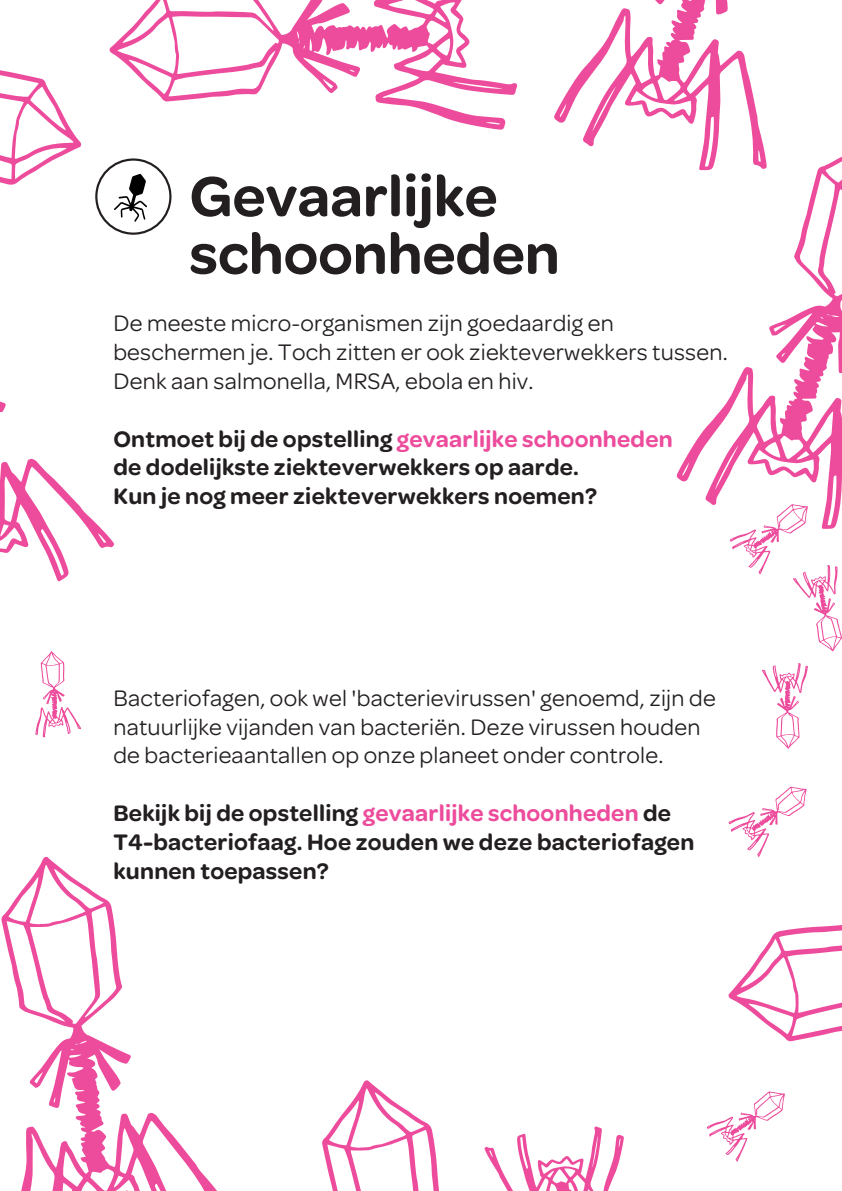
<style>
.page{position:relative;width:842px;height:1191px;background:#fff}
.page>*{position:absolute;margin:0;border:0;box-sizing:border-box;transform-origin:0 0}
.t1{font:600 60px/57.6px "Omnes";color:#231f20}
.t2{font:24px/28.8px "Omnes";letter-spacing:.01em;color:#231f20}
.t3{font:600 24px/28.8px "Omnes";letter-spacing:.01em;color:#231f20}
.s1{color:#ed4c9c}
</style>
<div class="page">
<div style="left:95px;top:158px;width:76px;height:77px;border:2px solid #231f20;border-radius:50%"></div>
<svg style="left:114px;top:174px;width:33px;height:48px"></svg>
<svg style="left:109px;top:0;width:408px;height:130px"></svg>
<svg style="left:291px;top:0;width:34px;height:33px"></svg>
<svg style="left:0;top:70px;width:82px;height:115px"></svg>
<svg style="left:0;top:213px;width:115px;height:369px"></svg>
<svg style="left:0;top:387px;width:6px;height:25px"></svg>
<svg style="left:676px;top:156px;width:166px;height:349px"></svg>
<svg style="left:838px;top:312px;width:4px;height:43px"></svg>
<svg style="left:554px;top:0;width:246px;height:170px"></svg>
<svg style="left:322px;top:1080px;width:302px;height:111px"></svg>
<svg style="left:762px;top:663px;width:46px;height:86px"></svg>
<svg style="left:728px;top:786px;width:114px;height:255px"></svg>
<svg style="left:707px;top:1091px;width:78px;height:70px"></svg>
<svg style="left:35px;top:651px;width:46px;height:86px"></svg>
<svg style="left:730px;top:504px;width:112px;height:147px"></svg>
<svg style="left:1px;top:856px;width:216px;height:335px"></svg>
<svg style="left:85px;top:1035px;width:46px;height:29px"></svg>
<h1 class="t1" style="left:189px;top:167px;width:372px">Gevaarlijke schoonheden</h1>
<p class="t2" style="left:113px;top:309px;width:616px">De meeste micro-organismen zijn goedaardig en beschermen je. Toch zitten er ook ziekteverwekkers tussen.<br>Denk aan salmonella, MRSA, ebola en hiv.</p>
<p class="t3" style="left:113px;top:424px;width:561px">Ontmoet bij de opstelling <span class="s1">gevaarlijke schoonheden </span>de dodelijkste ziekteverwekkers op aarde.<br>Kun je nog meer ziekteverwekkers noemen?</p>
<p class="t2" style="left:113px;top:683px;width:604px">Bacteriofagen, ook wel 'bacterievirussen' genoemd, zijn de natuurlijke vijanden van bacteriën. Deze virussen houden de bacterieaantallen op onze planeet onder controle.</p>
<p class="t3" style="left:113px;top:798px;width:582px">Bekijk bij de opstelling <span class="s1">gevaarlijke schoonheden</span> de<br>T4-bacteriofaag. Hoe zouden we deze bacteriofagen kunnen toepassen?</p>
</div>
